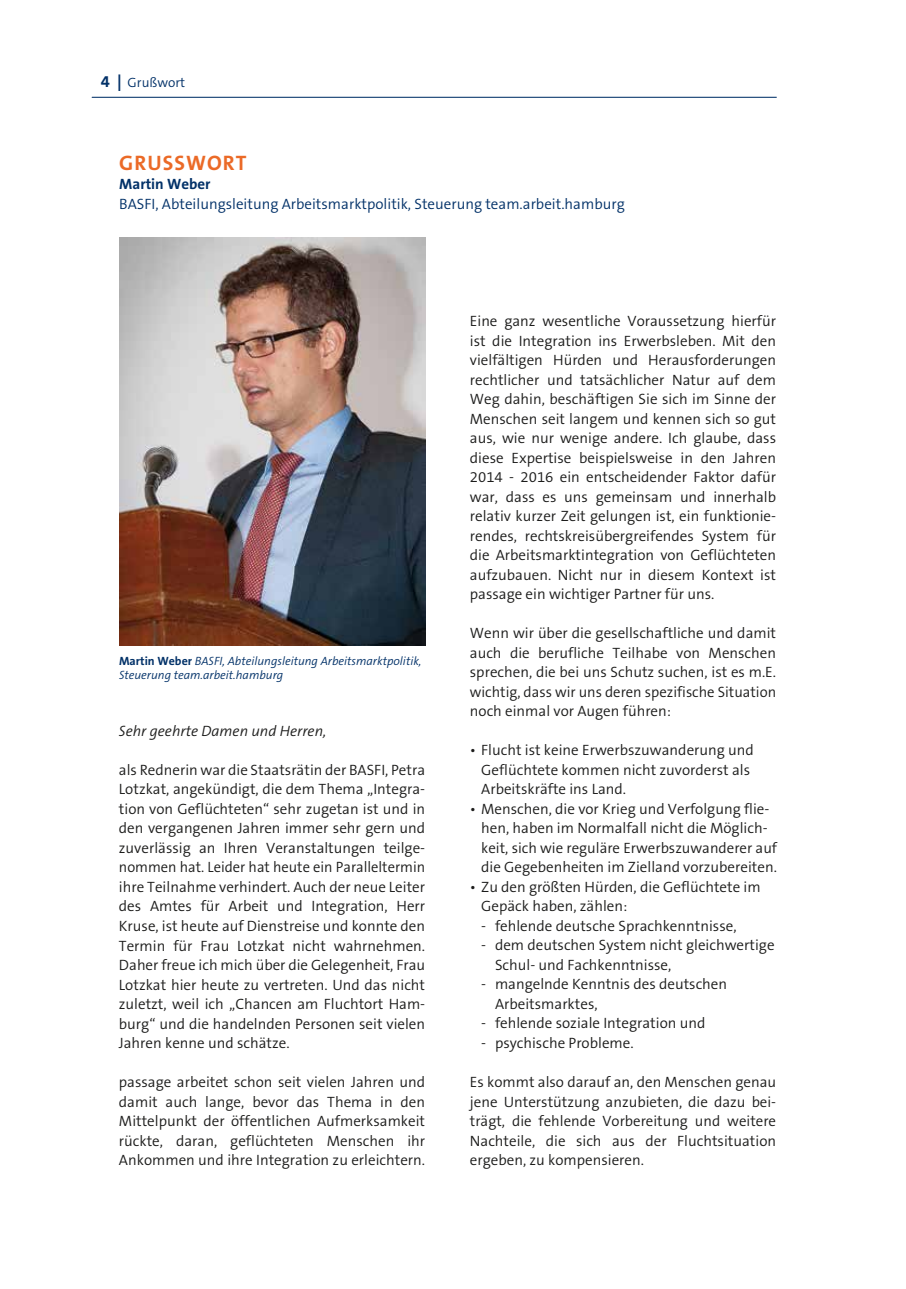
<style>
.page{position:relative;width:906px;height:1289px;background:#fff}
.page>*{position:absolute;margin:0;border:0;box-sizing:border-box;transform-origin:0 0}
.t1{font:700 21px "The Sans B7";color:#eb6a27}
.t2{font:300 15px/19.5px "The Sans B4";color:#1c1c1b;text-align:justify}
.t3{font:300 15px "The Sans B4";color:#023168}
.t4{font:italic 300 15px "The Sans B4";color:#1c1c1b}
.t5{font:700 15px "The Sans B7";color:#023168}
.t6{font:300 13.5px "The Sans B4";color:#023168}
.t7{font:italic 300 12px/14.4px "The Sans B4";color:#023168}
.s1{font-family:"The Sans B7";font-weight:700;font-size:16.5px}
.s2{font-family:"The Sans B7";font-weight:700;font-style:normal}
</style>
<div class="page">
<img style="left:119px;top:237px;width:306px;height:408px">
<hr style="left:92px;top:97px;width:684px;height:1px;background:#023168">
<p class="t6" style="left:101px;top:75px;width:86px"><span class="s1">4 |</span> Grußwort</p>
<h1 class="t1" style="left:119px;top:151px;width:129px">GRUSSWORT</h1>
<p class="t5" style="left:119px;top:176px;width:93px">Martin Weber</p>
<p class="t3" style="left:119px;top:195px;width:507px">BASFI, Abteilungsleitung Arbeitsmarktpolitik, Steuerung team.arbeit.hamburg</p>
<p class="t7" style="left:119px;top:654px;width:304px"><span class="s2">Martin Weber</span> BASFI, Abteilungsleitung Arbeitsmarktpolitik,<br>Steuerung team.arbeit.hamburg</p>
<p class="t4" style="left:119px;top:722px;width:209px">Sehr geehrte Damen und Herren,</p>
<p class="t2" style="left:119px;top:760px;width:308px">als Rednerin war die Staatsrätin der BASFI, Petra Lotzkat, angekündigt, die dem Thema „Integra&shy;tion von Geflüchteten“ sehr zugetan ist und in den vergangenen Jahren immer sehr gern und zuverlässig an Ihren Veranstaltungen teilge&shy;nommen hat. Leider hat heute ein Paralleltermin ihre Teilnahme verhindert. Auch der neue Leiter des Amtes für Arbeit und Integration, Herr Kruse, ist heute auf Dienstreise und konnte den Termin für Frau Lotzkat nicht wahrnehmen.<br>Daher freue ich mich über die Gelegenheit, Frau Lotzkat hier heute zu vertreten. Und das nicht zuletzt, weil ich „Chancen am Fluchtort Ham&shy;burg“ und die handelnden Personen seit vielen Jahren kenne und schätze.</p>
<p class="t2" style="left:119px;top:1072px;width:308px">passage arbeitet schon seit vielen Jahren und damit auch lange, bevor das Thema in den Mittelpunkt der öffentlichen Aufmerksamkeit rückte, daran, geflüchteten Menschen ihr Ankommen und ihre Integration zu erleichtern.</p>
<p class="t2" style="left:470px;top:312px;width:308px">Eine ganz wesentliche Voraussetzung hierfür ist die Integration ins Erwerbsleben. Mit den vielfältigen Hürden und Herausforderungen rechtlicher und tatsächlicher Natur auf dem Weg dahin, beschäftigen Sie sich im Sinne der Menschen seit langem und kennen sich so gut aus, wie nur wenige andere. Ich glaube, dass diese Expertise beispielsweise in den Jahren 2014 - 2016 ein entscheidender Faktor dafür war, dass es uns gemeinsam und innerhalb relativ kurzer Zeit gelungen ist, ein funktionie&shy;rendes, rechtskreisübergreifendes System für die Arbeitsmarktintegration von Geflüchteten aufzubauen. Nicht nur in diesem Kontext ist passage ein wichtiger Partner für uns.</p>
<p class="t2" style="left:470px;top:624px;width:308px">Wenn wir über die gesellschaftliche und damit auch die berufliche Teilhabe von Menschen sprechen, die bei uns Schutz suchen, ist es m.E. wichtig, dass wir uns deren spezifische Situation noch einmal vor Augen führen:</p>
<p class="t2" style="left:481px;top:741px;width:274px;text-align:left;text-indent:-11px">• Flucht ist keine Erwerbszuwanderung und<br>Geflüchtete kommen nicht zuvorderst als<br>Arbeitskräfte ins Land.</p>
<p class="t2" style="left:481px;top:799px;width:297px;text-align:left;text-indent:-11px">• Menschen, die vor Krieg und Verfolgung flie&shy;hen, haben im Normalfall nicht die Möglich&shy;keit, sich wie reguläre Erwerbszuwanderer auf die Gegebenheiten im Zielland vorzubereiten.</p>
<p class="t2" style="left:481px;top:877px;width:281px;text-indent:-11px">• Zu den größten Hürden, die Geflüchtete im<br>Gepäck haben, zählen:</p>
<p class="t2" style="left:481px;top:916px;width:257px">- fehlende deutsche Sprachkenntnisse,</p>
<p class="t2" style="left:495px;top:936px;width:281px;text-indent:-14px">- dem deutschen System nicht gleichwertige<br>Schul- und Fachkenntnisse,</p>
<p class="t2" style="left:495px;top:975px;width:234px;text-indent:-14px">- mangelnde Kenntnis des deutschen<br>Arbeitsmarktes,</p>
<p class="t2" style="left:481px;top:1014px;width:226px">- fehlende soziale Integration und</p>
<p class="t2" style="left:481px;top:1033px;width:154px">- psychische Probleme.</p>
<p class="t2" style="left:470px;top:1072px;width:308px">Es kommt also darauf an, den Menschen genau jene Unterstützung anzubieten, die dazu bei&shy;trägt, die fehlende Vorbereitung und weitere Nachteile, die sich aus der Fluchtsituation ergeben, zu kompensieren.</p>
</div>
